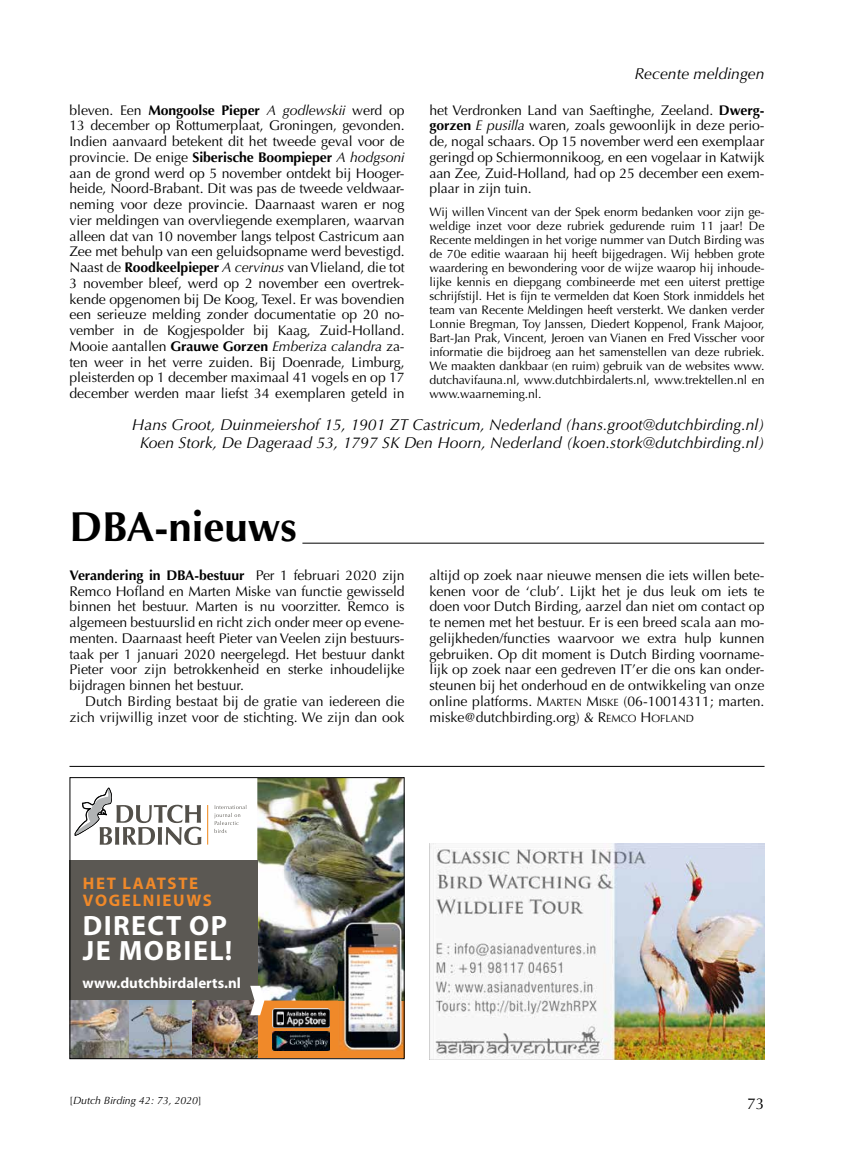
<style>
.page{position:relative;width:844px;height:1166px;background:#fff}
.page>*{position:absolute;margin:0;border:0;box-sizing:border-box;transform-origin:0 0}
.Normaal{font:700 42px "Optima";color:#000}
.t1{font:700 28px/24.3px "Myriad Pro";letter-spacing:.05em;color:#fff}
.t2{font:700 16.8px/16.8px "Myriad Pro";letter-spacing:.1em;color:#f08929}
.Normaal-2{font:italic 15.75px "Optima";color:#000}
.t3{font:15.75px "Optima";color:#000}
.t4{font:700 14.88px "Myriad Pro";color:#fff}
.Indents{font:14px/15.8px "Optima";letter-spacing:-.005em;color:#000;text-align:justify}
.t5{font:12.25px/14px "Optima";letter-spacing:-.005em;color:#000;text-align:justify}
.Normaal-3{font:italic 10.5px "Optima";color:#000}
.s1{font-weight:700}
.s2{font-style:italic}
.s3{font-style:inherit}
.s4{font-size:10.5px}
.s5{font-style:normal}
</style>
<div class="page">
<img style="left:429px;top:843px;width:335px;height:216px">
<hr style="left:69px;top:766px;width:695px;height:1px;background:#000">
<div style="left:257px;top:972px;width:147px;height:86px;background:#f08929"></div>
<img style="left:257px;top:779px;width:145px;height:221px">
<div style="left:69px;top:860px;width:188px;height:140px;background:#5b5853"></div>
<svg style="left:75px;top:788px;width:126px;height:57px"></svg>
<hr style="left:207px;top:805px;width:1px;height:39px;background:#ef8616">
<svg style="left:214px;top:805px;width:33px;height:28px"></svg>
<img style="left:338px;top:917px;width:64px;height:134px">
<img style="left:273px;top:1008px;width:56px;height:19px">
<img style="left:273px;top:1032px;width:56px;height:18px">
<img style="left:71px;top:1000px;width:186px;height:57px">
<svg style="left:250px;top:986px;width:14px;height:29px"></svg>
<div style="left:69px;top:777px;width:335px;height:282px;border:1px solid #000"></div>
<hr style="left:302px;top:543px;width:462px;height:1px;background:#000">
<p class="Normaal-2" style="left:634px;top:64px;width:131px">Recente meldingen</p>
<p class="Indents" style="left:69px;top:102px;width:336px">bleven. Een <span class="s1">Mongoolse Pieper</span> <span class="s2">A godlewskii</span> werd op 13 december op Rottumerplaat, Groningen, gevonden.<br>Indien aanvaard betekent dit het tweede geval voor de provincie. De enige <span class="s1">Siberische Boompieper</span> <span class="s2">A hodgsoni </span>aan de grond werd op 5 november ontdekt bij Hooger&shy;heide, Noord-Brabant. Dit was pas de tweede veldwaar&shy;neming voor deze provincie. Daarnaast waren er nog vier meldingen van overvliegende exemplaren, waarvan alleen dat van 10 november langs telpost Castricum aan Zee met behulp van een geluidsopname werd bevestigd.<br>Naast de <span class="s1">Roodkeelpieper</span> <span class="s2">A cervinus</span> van Vlieland, die tot 3 november bleef, werd op 2 november een overtrek&shy;kende opgenomen bij De Koog, Texel. Er was bovendien een serieuze melding zonder documentatie op 20 no&shy;vember in de Kogjespolder bij Kaag, Zuid-Holland.<br>Mooie aantallen <span class="s1">Grauwe Gorzen</span> <span class="s2">Emberiza calandra</span> za&shy;ten weer in het verre zuiden. Bij Doenrade, Limburg, pleisterden op 1 december maximaal 41 vogels en op 17 december werden maar liefst 34 exemplaren geteld in</p>
<p class="Indents" style="left:429px;top:102px;width:336px">het Verdronken Land van Saeftinghe, Zeeland. <span class="s1">Dwerg&shy;gorzen</span> <span class="s2">E pusilla</span> waren, zoals gewoonlijk in deze perio&shy;de, nogal schaars. Op 15 november werd een exemplaar geringd op Schiermonnikoog, en een vogelaar in Katwijk aan Zee, Zuid-Holland, had op 25 december een exem&shy;plaar in zijn tuin.</p>
<p class="t5" style="left:429px;top:205px;width:336px">Wij willen Vincent van der Spek enorm bedanken voor zijn ge&shy;weldige inzet voor deze rubriek gedurende ruim 11 jaar! De Recente meldingen in het vorige nummer van Dutch Birding was de 70e editie waaraan hij heeft bijgedragen. Wij hebben grote waardering en bewondering voor de wijze waarop hij inhoude&shy;lijke kennis en diepgang combineerde met een uiterst prettige schrijfstijl. Het is fijn te vermelden dat Koen Stork inmiddels het team van Recente Meldingen heeft versterkt. We danken verder Lonnie Bregman, Toy Janssen, Diedert Koppenol, Frank Majoor, Bart-Jan Prak, Vincent, Jeroen van Vianen en Fred Visscher voor informatie die bijdroeg aan het samenstellen van deze rubriek.<br>We maakten dankbaar (en ruim) gebruik van de websites www. dutchavifauna.nl, www.dutchbirdalerts.nl, www.trektellen.nl en www.waarneming.nl.</p>
<p class="Normaal-2" style="left:132px;top:415px;width:634px">Hans Groot, Duinmeiershof 15, 1901 ZT Castricum, Nederland (hans.groot@dutchbirding.nl)</p>
<p class="Normaal-2" style="left:140px;top:433px;width:626px">Koen Stork, De Dageraad 53, 1797 SK Den Hoorn, Nederland (koen.stork@dutchbirding.nl)</p>
<p class="Normaal" style="left:69px;top:502px;width:229px">DBA-nieuws</p>
<p class="Indents" style="left:69px;top:567px;width:336px"><span class="s1">Verandering in DBA-bestuur</span> Per 1 februari 2020 zijn Remco Hofland en Marten Miske van functie gewisseld binnen het bestuur. Marten is nu voorzitter. Remco is algemeen bestuurslid en richt zich onder meer op evene&shy;menten. Daarnaast heeft Pieter van Veelen zijn bestuurs&shy;taak per 1 januari 2020 neergelegd. Het bestuur dankt Pieter voor zijn betrokkenheid en sterke inhoudelijke bijdragen binnen het bestuur.</p>
<p class="Indents" style="left:69px;top:693px;width:336px;text-align:right">Dutch Birding bestaat bij de gratie van iedereen die zich vrijwillig inzet voor de stichting. We zijn dan ook</p>
<p class="Indents" style="left:429px;top:567px;width:336px">altijd op zoek naar nieuwe mensen die iets willen bete&shy;kenen voor de ‘club’. Lijkt het je dus leuk om iets te doen voor Dutch Birding, aarzel dan niet om contact op te nemen met het bestuur. Er is een breed scala aan mo&shy;gelijkheden/functies waarvoor we extra hulp kunnen gebruiken. Op dit moment is Dutch Birding voorname&shy;lijk op zoek naar een gedreven IT’er die ons kan onder&shy;steunen bij het onderhoud en de ontwikkeling van onze online platforms. <span class="s3">M</span><span class="s4">ARTEN</span> <span class="s3">M</span><span class="s4">ISKE</span> (06-10014311; marten. miske@dutchbirding.org) <span class="s3">&amp; R</span><span class="s4">EMCO</span> <span class="s3">H</span><span class="s4">OFLAND</span></p>
<p class="t2" style="left:83px;top:875px;width:131px">HET LAATSTE<br>VOGELNIEUWS</p>
<p class="t1" style="left:83px;top:914px;width:151px">DIRECT OP<br>JE MOBIEL!</p>
<p class="t4" style="left:83px;top:975px;width:160px">www.dutchbirdalerts.nl</p>
<p class="Normaal-3" style="left:69px;top:1094px;width:133px"><span class="s5">[</span>Dutch Birding 42: 73, 2020<span class="s5">]</span></p>
<p class="t3" style="left:746px;top:1094px;width:19px">73</p>
</div>
